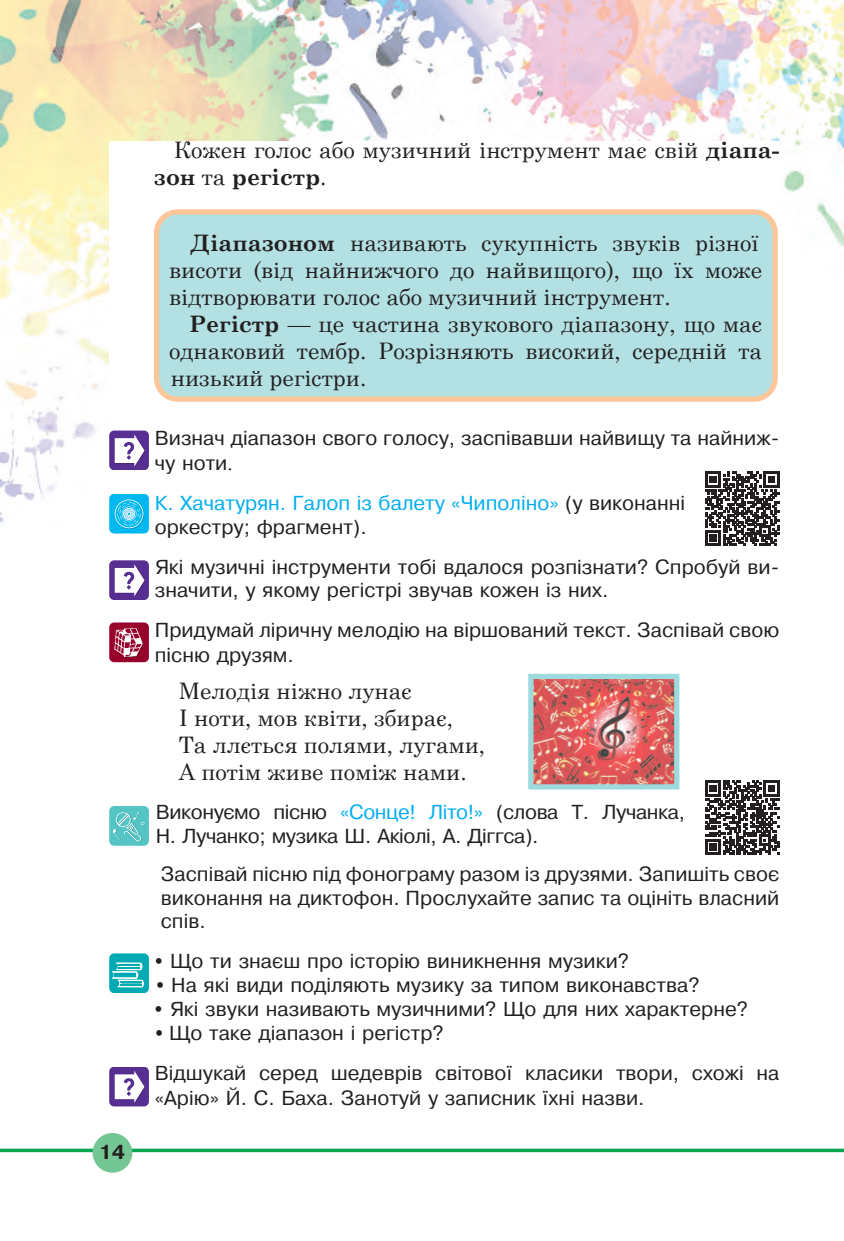
<style>
.page{position:relative;width:844px;height:1241px;background:#fff}
.page>*{position:absolute;margin:0;border:0;box-sizing:border-box;transform-origin:0 0}
.запам_ятай{font:22.75px/27.1px "Schoolbooknk BOHDAN";color:#231f20}
.основа_2{font:22.75px/27.1px "Schoolbooknk BOHDAN";color:#231f20}
.вірш{font:22.75px "Schoolbooknk BOHDAN";color:#231f20}
.запитання{font:19.25px/24.5px "Ukrainian Pragmatica";color:#231f20}
.підсумок{font:19.25px "Ukrainian Pragmatica";color:#231f20}
.слухання{font:19.25px/23.6px "Ukrainian Pragmatica";letter-spacing:-.02em;color:#231f20}
.слухання-2{font:19.25px/23.6px "Ukrainian Pragmatica";color:#00aeef}
.t1{font:700 19.25px "Ukrainian Pragmatica";color:#231f20}
.s1{font-weight:700}
.s2{font-family:"Century Schoolbook"}
.s3{color:#231f20}
.s4{color:#00aeef}
</style>
<div class="page">
<img style="left:0;top:0;width:843px;height:526px">
<div style="left:109px;top:141px;width:670px;height:983px;background:#fff"></div>
<div style="left:156px;top:212px;width:619px;height:187px;background:#b3e0e3;border-radius:21px"></div>
<div style="left:154px;top:209px;width:623px;height:192px;border:5px solid #fcc699;border-radius:21px"></div>
<svg style="left:109px;top:430px;width:40px;height:40px"></svg>
<svg style="left:109px;top:494px;width:40px;height:39px;background:#27c1f1"></svg>
<svg style="left:109px;top:560px;width:40px;height:40px"></svg>
<img style="left:109px;top:622px;width:40px;height:40px">
<svg style="left:109px;top:806px;width:40px;height:39px;background:#65c8c8"></svg>
<svg style="left:109px;top:953px;width:40px;height:39px;background:#35bbc1"></svg>
<svg style="left:109px;top:1067px;width:40px;height:39px"></svg>
<img style="left:534px;top:679px;width:139px;height:104px">
<div style="left:528px;top:673px;width:151px;height:116px;border:5px solid #7fcfd4"></div>
<svg style="left:705px;top:472px;width:74px;height:74px"></svg>
<svg style="left:705px;top:780px;width:74px;height:74px"></svg>
<hr style="left:0;top:1148px;width:843px;height:3px;background:#00a64f">
<div style="left:93px;top:1132px;width:39px;height:40px;background:#74c694;border-radius:50%"></div>
<p class="t1" style="left:99px;top:1140px;width:28px">14</p>
<p class="основа_2" style="left:154px;top:137px;width:627px;text-indent:20px">Кожен голос або музичний інструмент має свій <span class="s1">діапа&shy;зон</span> та <span class="s1">регістр</span>.</p>
<p class="запам_ятай" style="left:169px;top:229px;width:594px;text-indent:22px"><span class="s1">Діапазоном</span> називають сукупність звуків різної висоти (від найнижчого до найвищого), що їх може відтворювати голос або музичний інструмент.</p>
<p class="запам_ятай" style="left:169px;top:310px;width:594px;text-align:justify;text-indent:20px"><span class="s1">Регістр</span> — це частина звукового діапазону, що має однаковий тембр. Розрізняють високий, середній та низький регістри.</p>
<p class="запитання" style="left:155px;top:426px;width:626px">Визнач діапазон свого голосу, заспівавши найвищу та найниж&shy;чу ноти<span class="s2">.</span></p>
<p class="слухання-2" style="left:155px;top:491px;width:531px">К. Хачатурян. Галоп із балету «Чиполіно» <span class="s3">(у виконанні оркестру; фрагмент).</span></p>
<p class="запитання" style="left:155px;top:555px;width:626px;line-height:23.6px">Які музичні інструменти тобі вдалося розпізнати? Спробуй ви&shy;значити, у якому регістрі звучав кожен із них.</p>
<p class="запитання" style="left:155px;top:618px;width:626px">Придумай ліричну мелодію на віршований текст. Заспівай свою пісню друзям.</p>
<p class="основа_2" style="left:179px;top:677px;width:234px">Мелодія ніжно лунає</p>
<p class="вірш" style="left:179px;top:703px;width:276px">І ноти, мов квіти, збирає,</p>
<p class="вірш" style="left:179px;top:730px;width:308px">Та ллється полями, лугами,</p>
<p class="вірш" style="left:179px;top:757px;width:289px">А потім живе поміж нами.</p>
<p class="слухання" style="left:156px;top:800px;width:530px">Виконуємо пісню <span class="s4">«Сонце! Літо!»</span> (слова Т. Лучанка,<br>Н. Лучанко; музика Ш. Акіолі, А. Діггса).</p>
<p class="запитання" style="left:161px;top:862px;width:620px;line-height:23.6px;text-align:justify">Заспівай пісню під фонограму разом із друзями. Запишіть своє виконання на диктофон. Прослухайте запис та оцініть власний спів.</p>
<p class="підсумок" style="left:154px;top:950px;width:476px">• Що ти знаєш про історію виникнення музики?</p>
<p class="підсумок" style="left:156px;top:973px;width:545px">• На які види поділяють музику за типом виконавства?</p>
<p class="підсумок" style="left:154px;top:998px;width:595px">• Які звуки називають музичними? Що для них характерне?</p>
<p class="підсумок" style="left:155px;top:1022px;width:290px">• Що таке діапазон і регістр?</p>
<p class="запитання" style="left:155px;top:1060px;width:626px">Відшукай серед шедеврів світової класики твори, схожі на «Арію» Й. С. Баха. Занотуй у записник їхні назви.</p>
</div>
